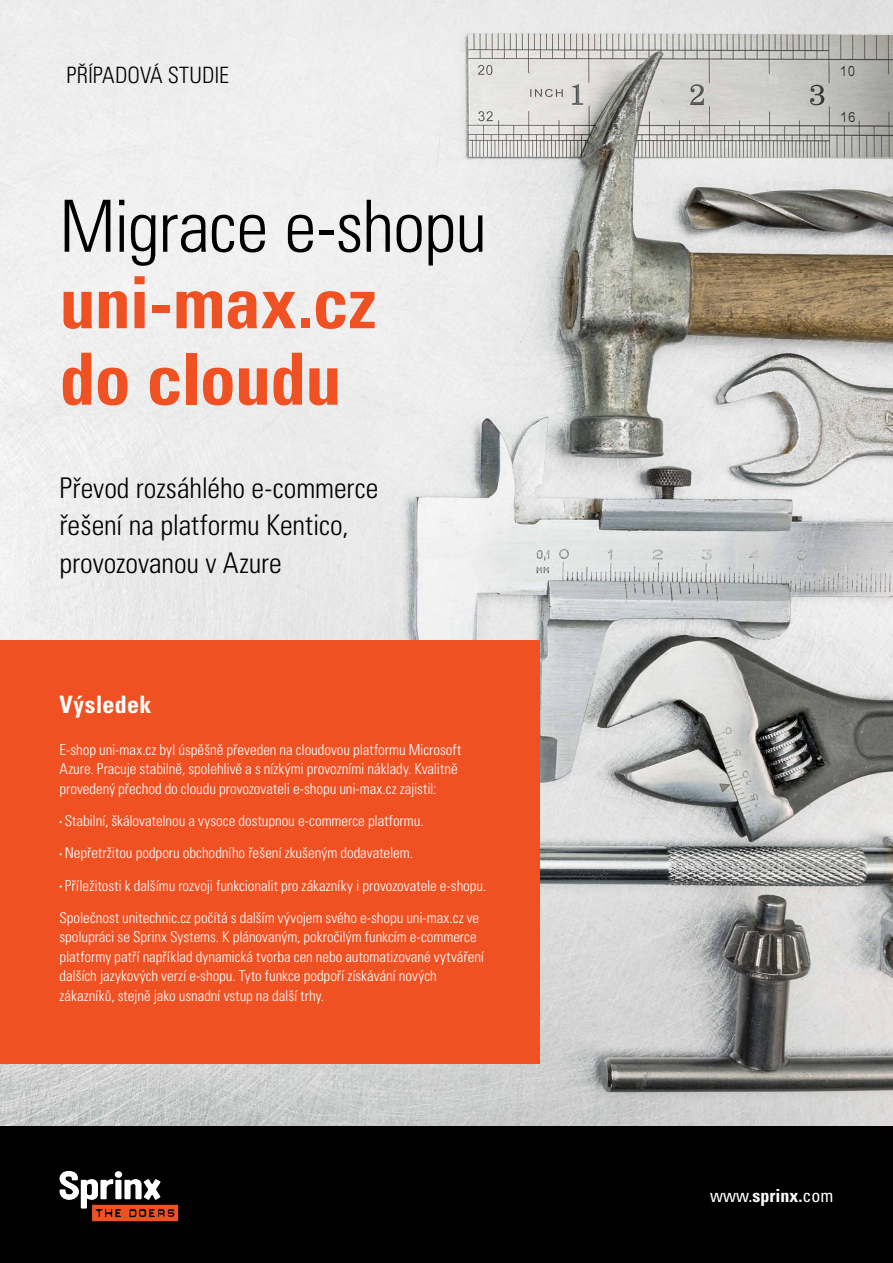
<style>
.page{position:relative;width:893px;height:1263px;background:#fff}
.page>*{position:absolute;margin:0;border:0;box-sizing:border-box;transform-origin:0 0}
.t1{font:700 condensed 72px/76.5px "Univers CE";letter-spacing:-.01em;color:#f05123}
.t2{font:300 condensed 72px "Univers CE";letter-spacing:-.015em;color:#000}
.t3{font:300 condensed 28.5px/37.5px "Univers CE";letter-spacing:-.005em;color:#000}
.t4{font:700 condensed 24px "Univers CE";letter-spacing:.015em;color:#fff}
.t5{font:300 condensed 22.5px "Univers CE";letter-spacing:.015em;color:#000}
.t6{font:condensed 18px "Univers CE";color:#fff}
.t7{font:300 condensed 15px/19.5px "Univers CE";letter-spacing:-.005em;color:#fff}
.s1{font-weight:700}
</style>
<div class="page">
<img style="left:0;top:0;width:893px;height:1127px">
<div style="left:0;top:640px;width:539px;height:423px;background:#f05123"></div>
<div style="left:0;top:1127px;width:893px;height:136px;background:#000"></div>
<svg style="left:60px;top:1171px;width:118px;height:50px"></svg>
<h3 class="t5" style="left:67px;top:62px;width:162px">Případová studie</h3>
<h1 class="t2" style="left:60px;top:186px;width:429px">Migrace e-shopu</h1>
<h1 class="t1" style="left:60px;top:266px;width:318px">uni-max.cz do cloudu</h1>
<h2 class="t3" style="left:60px;top:469px;width:320px">Převod rozsáhlého e-commerce řešení na platformu Kentico, provozovanou v Azure</h2>
<h3 class="t4" style="left:60px;top:691px;width:94px">Výsledek</h3>
<p class="t7" style="left:60px;top:740px;width:403px">E-shop uni-max.cz byl úspěšně převeden na cloudovou platformu Microsoft<br>Azure. Pracuje stabilně, spolehlivě a s nízkými provozními náklady. Kvalitně provedený přechod do cloudu provozovateli e-shopu uni-max.cz zajistil:</p>
<p class="t7" style="left:65px;top:811px;width:360px">Stabilní, škálovatelnou a vysoce dostupnou e-commerce platformu.</p>
<p class="t7" style="left:65px;top:844px;width:350px">Nepřetržitou podporu obchodního řešení zkušeným dodavatelem.</p>
<p class="t7" style="left:65px;top:876px;width:423px">Příležitosti k dalšímu rozvoji funkcionalit pro zákazníky i provozovatele e-shopu.</p>
<p class="t7" style="left:60px;top:908px;width:421px">Společnost unitechnic.cz počítá s dalším vývojem svého e-shopu uni-max.cz ve</p>
<p class="t7" style="left:60px;top:928px;width:426px">spolupráci se Sprinx Systems. K plánovaným, pokročilým funkcím e-commerce platformy patří například dynamická tvorba cen nebo automatizované vytváření dalších jazykových verzí e-shopu. Tyto funkce podpoří získávání nových zákazníků, stejně jako usnadní vstup na další trhy.</p>
<p class="t6" style="left:710px;top:1186px;width:125px">www.<span class="s1">sprinx.</span>com</p>
</div>
